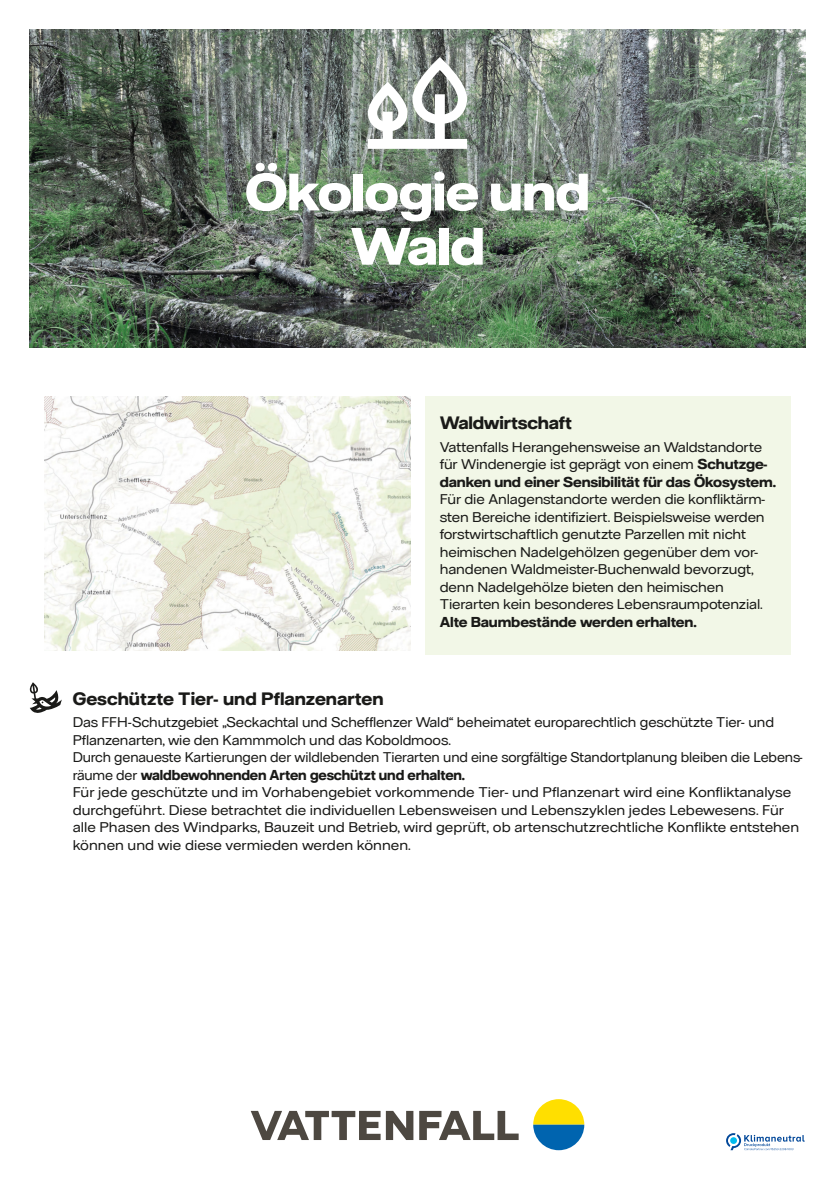
<style>
.page{position:relative;width:835px;height:1180px;background:#fff}
.page>*{position:absolute;margin:0;border:0;box-sizing:border-box;transform-origin:0 0}
.t1{font:700 52.5px/54.2px "Vattenfall Hall Display";color:#fff;text-align:center}
.t2{font:700 17.5px "Vattenfall Hall";color:#1a1a18}
.t3{font:14px/17.5px "Vattenfall Hall";letter-spacing:-.01em;color:#1a1a18}
.t4{font:700 14px "Vattenfall Hall";letter-spacing:-.01em;color:#1a1a18}
.s1{font-weight:700}
</style>
<div class="page">
<img style="left:30px;top:30px;width:775px;height:317px">
<svg style="left:386px;top:1111px;width:27px;height:29px"></svg>
<svg style="left:419px;top:1111px;width:99px;height:29px"></svg>
<svg style="left:251px;top:1111px;width:129px;height:29px"></svg>
<svg style="left:533px;top:1099px;width:51px;height:51px"></svg>
<svg style="left:368px;top:57px;width:99px;height:92px"></svg>
<div style="left:425px;top:397px;width:365px;height:258px;background:#f2f7e7"></div>
<svg style="left:29px;top:682px;width:33px;height:31px"></svg>
<svg style="left:726px;top:1133px;width:78px;height:17px"></svg>
<img style="left:45px;top:397px;width:365px;height:253px">
<h1 class="t1" style="left:245px;top:170px;width:346px">Ökologie und<br>Wald</h1>
<p class="t2" style="left:440px;top:411px;width:134px">Waldwirtschaft</p>
<p class="t3" style="left:440px;top:437px;width:337px">Vattenfalls Herangehensweise an Waldstandorte für Windenergie ist geprägt von einem <span class="s1">Schutzge&shy;danken und einer Sensibilität für das Ökosystem.</span></p>
<p class="t3" style="left:440px;top:490px;width:327px">Für die Anlagenstandorte werden die konfliktärm&shy;sten Bereiche identifiziert. Beispielsweise werden forstwirtschaftlich genutzte Parzellen mit nicht heimischen Nadelgehölzen gegenüber dem vor&shy;handenen Waldmeister-Buchenwald bevorzugt, denn Nadelgehölze bieten den heimischen Tierarten kein besonderes Lebensraumpotenzial.</p>
<p class="t4" style="left:440px;top:612px;width:258px">Alte Baumbestände werden erhalten.</p>
<p class="t2" style="left:73px;top:687px;width:312px">Geschützte Tier- und Pflanzenarten</p>
<p class="t3" style="left:73px;top:713px;width:731px">Das FFH-Schutzgebiet „Seckachtal und Schefflenzer Wald“ beheimatet europarechtlich geschützte Tier- und Pflanzenarten, wie den Kammmolch und das Koboldmoos.<br>Durch genaueste Kartierungen der wildlebenden Tierarten und eine sorgfältige Standortplanung bleiben die Lebens&shy;räume der <span class="s1">waldbewohnenden Arten geschützt und erhalten.<br></span>Für jede geschützte und im Vorhabengebiet vorkommende Tier- und Pflanzenart wird eine Konfliktanalyse durchgeführt. Diese betrachtet die individuellen Lebensweisen und Lebenszyklen jedes Lebewesens. Für alle Phasen des Windparks, Bauzeit und Betrieb, wird geprüft, ob artenschutzrechtliche Konflikte entstehen können und wie diese vermieden werden können.</p>
</div>
